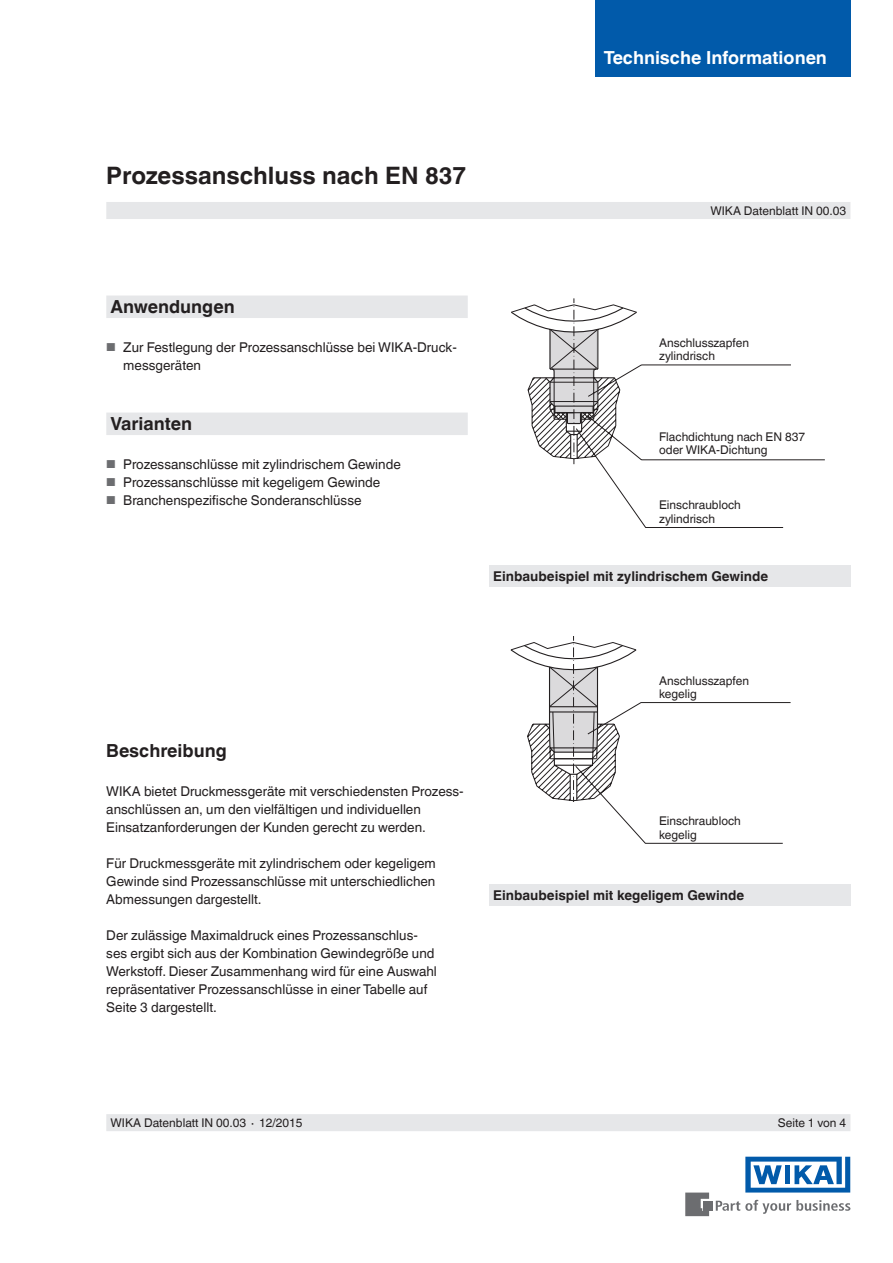
<style>
.page{position:relative;width:893px;height:1263px;background:#fff}
.page>*{position:absolute;margin:0;border:0;box-sizing:border-box;transform-origin:0 0}
.t1{font:700 24px "Helvetica World";color:#231f20}
.t2{font:700 18px "Helvetica World";color:#fff}
.t3{font:700 18px "Helvetica World";color:#231f20}
.t4{font:13.5px/18px "Helvetica World";color:#231f20}
.t5{font:700 13.5px "Helvetica World";color:#231f20}
.t6{font:12px/13.5px "Helvetica World";color:#231f20}
.s1{font-size:11.55px;color:#6c6d70}
</style>
<div class="page">
<svg style="left:716px;top:1200px;width:134px;height:14px"></svg>
<div style="left:703px;top:1201px;width:9px;height:9px;background:#6c6d70"></div>
<svg style="left:685px;top:1192px;width:24px;height:24px"></svg>
<svg style="left:745px;top:1157px;width:105px;height:35px"></svg>
<div style="left:106px;top:202px;width:744px;height:17px;background:#e6e7e9"></div>
<div style="left:106px;top:1114px;width:744px;height:17px;background:#e6e7e9"></div>
<svg style="left:529px;top:298px;width:296px;height:546px"></svg>
<svg style="left:511px;top:306px;width:127px;height:70px"></svg>
<svg style="left:510px;top:376px;width:128px;height:425px"></svg>
<hr style="left:550px;top:401px;width:48px;height:1px;background:#231f20">
<hr style="left:550px;top:758px;width:47px;height:1px;background:#231f20">
<div style="left:489px;top:884px;width:361px;height:22px;background:#e6e7e9"></div>
<div style="left:106px;top:295px;width:362px;height:23px;background:#e6e7e9"></div>
<div style="left:106px;top:412px;width:362px;height:23px;background:#e6e7e9"></div>
<div style="left:595px;top:0;width:255px;height:77px;background:#015aaa"></div>
<div style="left:489px;top:566px;width:361px;height:21px;background:#e6e7e9"></div>
<h2 class="t2" style="left:604px;top:47px;width:225px">Technische Informationen</h2>
<h2 class="t2" style="left:608px;top:47px;width:163px">Druckmesstechnik</h2>
<h1 class="t1" style="left:106px;top:162px;width:362px">Prozessanschluss nach EN 837</h1>
<p class="t6" style="left:710px;top:204px;width:137px">WIKA Datenblatt IN 00.03</p>
<h2 class="t3" style="left:111px;top:296px;width:126px">Anwendungen</h2>
<p class="t4" style="left:123px;top:338px;width:335px;text-indent:-17px"><span class="s1">■</span> Zur Festlegung der Prozessanschlüsse bei WIKA-Druck&shy;messgeräten</p>
<h2 class="t3" style="left:111px;top:413px;width:83px">Varianten</h2>
<p class="t4" style="left:106px;top:455px;width:296px"><span class="s1">■</span> Prozessanschlüsse mit zylindrischem Gewinde</p>
<p class="t4" style="left:106px;top:473px;width:276px"><span class="s1">■</span> Prozessanschlüsse mit kegeligem Gewinde</p>
<p class="t4" style="left:106px;top:491px;width:257px"><span class="s1">■</span> Branchenspezifische Sonderanschlüsse</p>
<p class="t6" style="left:659px;top:336px;width:91px">Anschlusszapfen zylindrisch</p>
<p class="t6" style="left:659px;top:430px;width:148px">Flachdichtung nach EN 837 oder WIKA-Dichtung</p>
<p class="t6" style="left:659px;top:498px;width:83px">Einschraubloch zylindrisch</p>
<p class="t5" style="left:493px;top:568px;width:276px">Einbaubeispiel mit zylindrischem Gewinde</p>
<h2 class="t3" style="left:106px;top:740px;width:122px">Beschreibung</h2>
<p class="t4" style="left:106px;top:782px;width:359px">WIKA bietet Druckmessgeräte mit verschiedensten Prozess&shy;anschlüssen an, um den vielfältigen und individuellen<br>Einsatzanforderungen der Kunden gerecht zu werden.</p>
<p class="t4" style="left:106px;top:854px;width:331px;text-align:justify">Für Druckmessgeräte mit zylindrischem oder kegeligem Gewinde sind Prozessanschlüsse mit unterschiedlichen Abmessungen dargestellt.</p>
<p class="t4" style="left:106px;top:926px;width:332px">Der zulässige Maximaldruck eines Prozessanschlus&shy;ses ergibt sich aus der Kombination Gewindegröße und Werkstoff. Dieser Zusammenhang wird für eine Auswahl repräsentativer Prozessanschlüsse in einer Tabelle auf Seite 3 dargestellt.</p>
<p class="t6" style="left:659px;top:674px;width:91px">Anschlusszapfen kegelig</p>
<p class="t6" style="left:659px;top:814px;width:83px">Einschraubloch kegelig</p>
<p class="t5" style="left:493px;top:887px;width:252px">Einbaubeispiel mit kegeligem Gewinde</p>
<p class="t6" style="left:111px;top:1116px;width:194px">WIKA Datenblatt IN 00.03 ∙ 12/2015</p>
<p class="t6" style="left:778px;top:1116px;width:70px">Seite 1 von 4</p>
</div>
